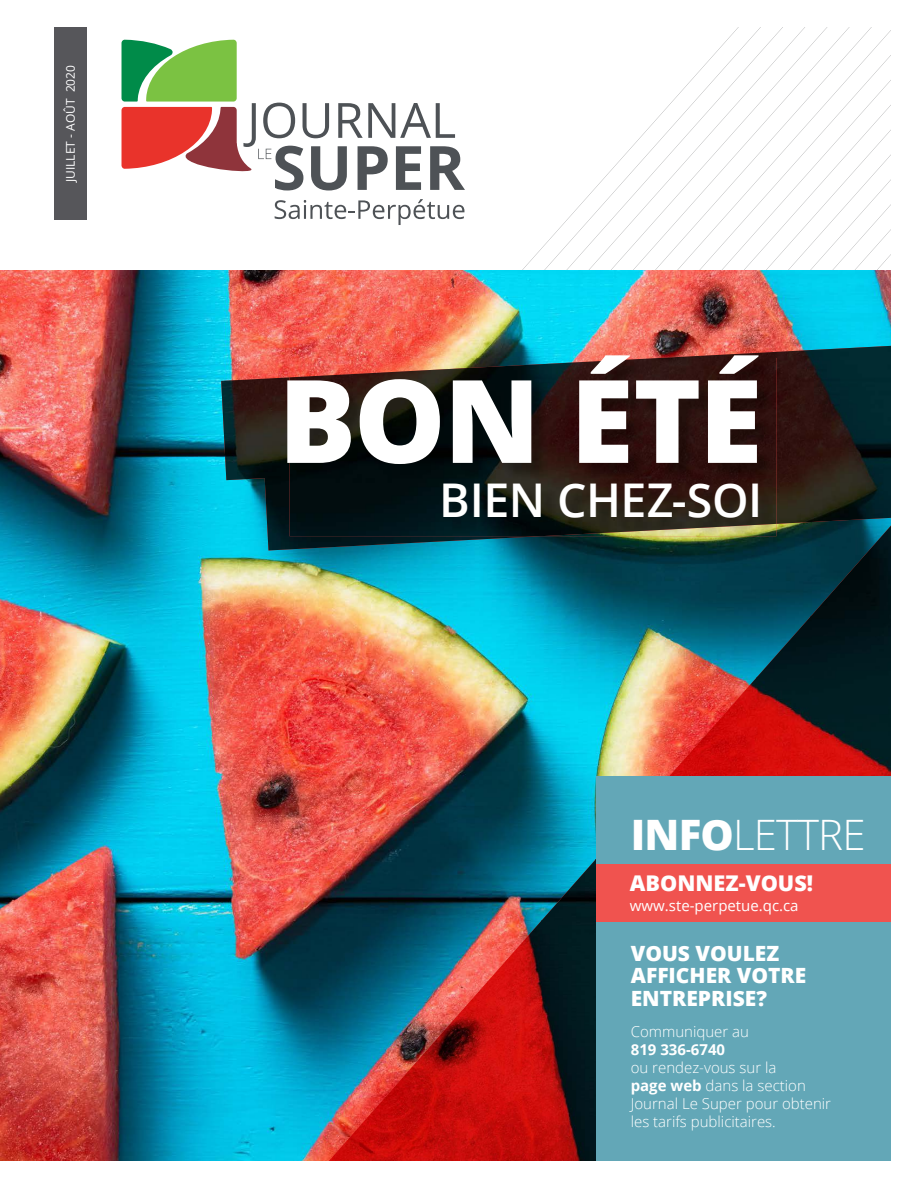
<style>
.page{position:relative;width:918px;height:1188px;background:#fff}
.page>*{position:absolute;margin:0;border:0;box-sizing:border-box;transform-origin:0 0}
.t1{font:800 115.5px "Open Sans";letter-spacing:-.02em;color:#fff}
.t2{font:600 46.5px "Open Sans";letter-spacing:-.01em;color:#fff}
.t3{font:300 42px "Open Sans";letter-spacing:-.02em;color:#fff}
.t4{font:800 21.6px "Open Sans";color:#fff}
.t5{font:800 21px/22.5px "Open Sans";color:#fff}
.t6{font:300 15px/18px "Open Sans";color:#fff}
.t7{font:15px "Open Sans";color:#fff}
.t8{font:700 15px "Open Sans";color:#fff}
.t9{font:12px "Open Sans";color:#fff}
.s1{font-weight:800}
.s2{font-weight:700}
</style>
<div class="page">
<img style="left:0;top:270px;width:891px;height:891px">
<svg style="left:122px;top:40px;width:343px;height:150px"></svg>
<svg style="left:275px;top:199px;width:189px;height:26px"></svg>
<div style="left:54px;top:27px;width:32px;height:192px;background:#56565a"></div>
<img style="left:810px;top:524px;width:81px;height:252px">
<img style="left:756px;top:615px;width:56px;height:161px">
<img style="left:702px;top:676px;width:56px;height:100px">
<img style="left:648px;top:737px;width:56px;height:39px">
<img style="left:541px;top:859px;width:55px;height:302px">
<img style="left:487px;top:920px;width:55px;height:241px">
<img style="left:433px;top:981px;width:55px;height:180px">
<img style="left:380px;top:1042px;width:54px;height:119px">
<img style="left:327px;top:1102px;width:54px;height:59px">
<div style="left:596px;top:776px;width:295px;height:386px;background:#63a7b7"></div>
<div style="left:596px;top:864px;width:295px;height:58px;background:#f0534f"></div>
<img style="left:659px;top:344px;width:232px;height:180px">
<img style="left:221px;top:377px;width:320px;height:173px">
<img style="left:289px;top:358px;width:487px;height:178px">
<div style="left:0;top:1161px;width:918px;height:27px;background:#fff"></div>
<p class="t9" style="left:62px;top:182px;width:119px;rotate:-90deg">JUILLET - AOÛT 2020</p>
<h1 class="t1" style="left:278px;top:333px;width:486px">BON ÉTÉ</h1>
<h2 class="t2" style="left:439px;top:468px;width:325px">BIEN CHEZ-SOI</h2>
<h3 class="t3" style="left:631px;top:806px;width:236px"><span class="s1">INFO</span>LETTRE</h3>
<h3 class="t4" style="left:630px;top:867px;width:185px">ABONNEZ-VOUS!</h3>
<p class="t7" style="left:630px;top:895px;width:170px">www.ste-perpetue.qc.ca</p>
<h3 class="t5" style="left:631px;top:941px;width:177px">VOUS VOULEZ<br>AFFICHER VOTRE<br>ENTREPRISE?</h3>
<p class="t6" style="left:631px;top:1022px;width:120px">Communiquer au</p>
<p class="t8" style="left:631px;top:1039px;width:96px">819 336-6740</p>
<p class="t6" style="left:631px;top:1058px;width:202px">ou rendez-vous sur la<br><span class="s2">page web</span> dans la section<br>Journal Le Super pour obtenir les tarifs publicitaires.</p>
</div>
